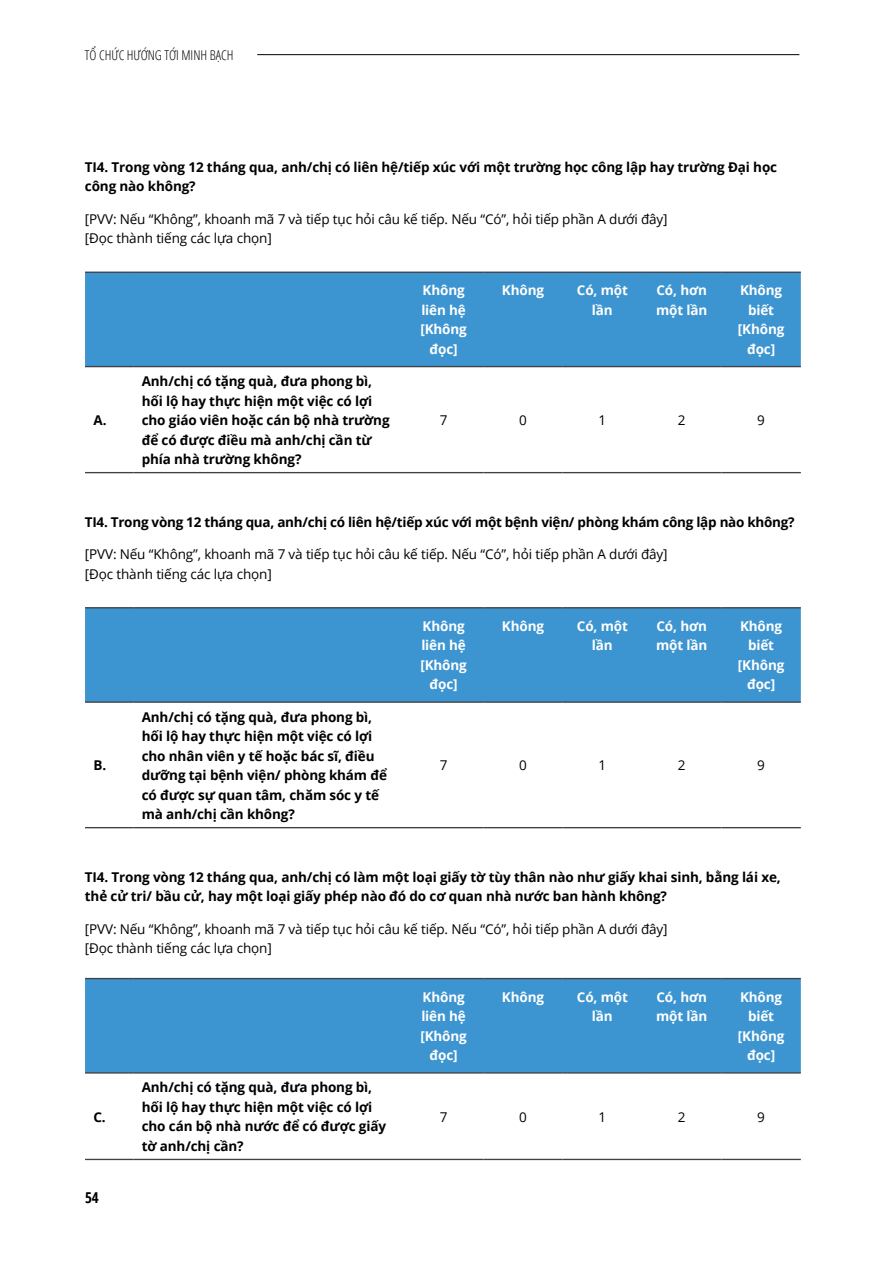
<style>
.page{position:relative;width:893px;height:1263px;background:#fff}
.page>*{position:absolute;margin:0;border:0;box-sizing:border-box;transform-origin:0 0}
.t1{font:700 15px "Open Sans Condensed";color:#000}
.t2{font:700 13.5px/19.5px "Open Sans";letter-spacing:-.01em;color:#000}
.t3{font:13.5px/19.5px "Open Sans";letter-spacing:-.01em;color:#000}
.t4{font:700 13.5px/19.5px "Open Sans";letter-spacing:-.01em;color:#fff;text-align:center}
.t5{font:300 condensed 13.5px "Open Sans";color:#000}
</style>
<div class="page">
<div style="left:85px;top:273px;width:716px;height:93px;background:#3c94d1"></div>
<svg style="left:85px;top:367px;width:716px;height:1px"></svg>
<hr style="left:85px;top:366px;width:48px;height:1px;background:#414042">
<hr style="left:133px;top:366px;width:271px;height:1px;background:#414042">
<hr style="left:85px;top:272px;width:48px;height:1px;background:#414042">
<hr style="left:133px;top:272px;width:271px;height:1px;background:#414042">
<hr style="left:404px;top:366px;width:79px;height:1px;background:#414042">
<hr style="left:404px;top:272px;width:79px;height:1px;background:#414042">
<hr style="left:483px;top:272px;width:80px;height:1px;background:#414042">
<hr style="left:563px;top:272px;width:79px;height:1px;background:#414042">
<hr style="left:642px;top:272px;width:79px;height:1px;background:#414042">
<hr style="left:721px;top:272px;width:80px;height:1px;background:#414042">
<hr style="left:483px;top:366px;width:80px;height:1px;background:#414042">
<hr style="left:563px;top:366px;width:79px;height:1px;background:#414042">
<hr style="left:642px;top:366px;width:79px;height:1px;background:#414042">
<hr style="left:721px;top:366px;width:80px;height:1px;background:#414042">
<hr style="left:85px;top:472px;width:48px;height:1px;background:#414042">
<hr style="left:133px;top:472px;width:271px;height:1px;background:#414042">
<hr style="left:404px;top:472px;width:79px;height:1px;background:#414042">
<hr style="left:483px;top:472px;width:80px;height:1px;background:#414042">
<hr style="left:563px;top:472px;width:79px;height:1px;background:#414042">
<hr style="left:642px;top:472px;width:79px;height:1px;background:#414042">
<hr style="left:721px;top:472px;width:80px;height:1px;background:#414042">
<div style="left:85px;top:979px;width:716px;height:93px;background:#3c94d1"></div>
<svg style="left:85px;top:1073px;width:716px;height:86px"></svg>
<hr style="left:85px;top:1072px;width:48px;height:1px;background:#414042">
<hr style="left:133px;top:1072px;width:271px;height:1px;background:#414042">
<hr style="left:85px;top:978px;width:48px;height:1px;background:#414042">
<hr style="left:133px;top:978px;width:271px;height:1px;background:#414042">
<hr style="left:404px;top:1072px;width:79px;height:1px;background:#414042">
<hr style="left:404px;top:978px;width:79px;height:1px;background:#414042">
<hr style="left:483px;top:978px;width:80px;height:1px;background:#414042">
<hr style="left:563px;top:978px;width:79px;height:1px;background:#414042">
<hr style="left:642px;top:978px;width:79px;height:1px;background:#414042">
<hr style="left:721px;top:978px;width:80px;height:1px;background:#414042">
<hr style="left:483px;top:1072px;width:80px;height:1px;background:#414042">
<hr style="left:563px;top:1072px;width:79px;height:1px;background:#414042">
<hr style="left:642px;top:1072px;width:79px;height:1px;background:#414042">
<hr style="left:721px;top:1072px;width:80px;height:1px;background:#414042">
<hr style="left:85px;top:1159px;width:48px;height:1px;background:#414042">
<hr style="left:133px;top:1159px;width:271px;height:1px;background:#414042">
<hr style="left:404px;top:1159px;width:79px;height:1px;background:#414042">
<hr style="left:483px;top:1159px;width:80px;height:1px;background:#414042">
<hr style="left:563px;top:1159px;width:79px;height:1px;background:#414042">
<hr style="left:642px;top:1159px;width:79px;height:1px;background:#414042">
<hr style="left:721px;top:1159px;width:80px;height:1px;background:#414042">
<div style="left:85px;top:608px;width:716px;height:93px;background:#3c94d1"></div>
<hr style="left:85px;top:701px;width:48px;height:2px;background:#414042">
<hr style="left:133px;top:701px;width:271px;height:2px;background:#414042">
<hr style="left:85px;top:607px;width:48px;height:1px;background:#414042">
<hr style="left:133px;top:607px;width:271px;height:1px;background:#414042">
<hr style="left:404px;top:701px;width:79px;height:2px;background:#414042">
<hr style="left:404px;top:607px;width:79px;height:1px;background:#414042">
<hr style="left:483px;top:607px;width:80px;height:1px;background:#414042">
<hr style="left:563px;top:607px;width:79px;height:1px;background:#414042">
<hr style="left:642px;top:607px;width:79px;height:1px;background:#414042">
<hr style="left:721px;top:607px;width:80px;height:1px;background:#414042">
<hr style="left:483px;top:701px;width:80px;height:2px;background:#414042">
<hr style="left:563px;top:701px;width:79px;height:2px;background:#414042">
<hr style="left:642px;top:701px;width:79px;height:2px;background:#414042">
<hr style="left:721px;top:701px;width:80px;height:2px;background:#414042">
<hr style="left:85px;top:827px;width:48px;height:1px;background:#414042">
<hr style="left:133px;top:827px;width:271px;height:1px;background:#414042">
<hr style="left:404px;top:827px;width:79px;height:1px;background:#414042">
<hr style="left:483px;top:827px;width:80px;height:1px;background:#414042">
<hr style="left:563px;top:827px;width:79px;height:1px;background:#414042">
<hr style="left:642px;top:827px;width:79px;height:1px;background:#414042">
<hr style="left:721px;top:827px;width:80px;height:1px;background:#414042">
<hr style="left:257px;top:54px;width:542px;height:1px;background:#000">
<p class="t5" style="left:85px;top:46px;width:150px">TỔ CHỨC H ƯỚNG TỚI MINH BẠCH</p>
<p class="t2" style="left:85px;top:157px;width:694px">TI4. Trong vòng 12 tháng qua, anh/chị có liên hệ/tiếp xúc với một trường học công lập hay trường Đại học công nào không?</p>
<p class="t3" style="left:85px;top:209px;width:584px">[PVV: Nếu “Không”, khoanh mã 7 và tiếp tục hỏi câu kế tiếp. Nếu “Có”, hỏi tiếp phần A dưới đây] [Đọc thành tiếng các lựa chọn]</p>
<p class="t2" style="left:94px;top:410px;width:15px">A.</p>
<p class="t2" style="left:142px;top:371px;width:249px">Anh/chị có tặng quà, đưa phong bì, hối lộ hay thực hiện một việc có lợi cho giáo viên hoặc cán bộ nhà trường để có được điều mà anh/chị cần từ phía nhà trường không?</p>
<p class="t4" style="left:420px;top:280px;width:48px">Không liên hệ [Không đọc]</p>
<p class="t4" style="left:502px;top:280px;width:44px">Không</p>
<p class="t4" style="left:577px;top:280px;width:53px">Có, một lần</p>
<p class="t4" style="left:656px;top:280px;width:53px;text-align:left">Có, hơn một lần</p>
<p class="t4" style="left:738px;top:280px;width:48px">Không biết [Không đọc]</p>
<p class="t3" style="left:440px;top:410px;width:9px">7</p>
<p class="t3" style="left:519px;top:410px;width:9px">0</p>
<p class="t3" style="left:598px;top:410px;width:9px">1</p>
<p class="t3" style="left:678px;top:410px;width:9px">2</p>
<p class="t3" style="left:757px;top:410px;width:9px">9</p>
<p class="t2" style="left:85px;top:512px;width:711px">TI4. Trong vòng 12 tháng qua, anh/chị có liên hệ/tiếp xúc với một bệnh viện/ phòng khám công lập nào không?</p>
<p class="t3" style="left:85px;top:544px;width:584px">[PVV: Nếu “Không”, khoanh mã 7 và tiếp tục hỏi câu kế tiếp. Nếu “Có”, hỏi tiếp phần A dưới đây] [Đọc thành tiếng các lựa chọn]</p>
<p class="t2" style="left:94px;top:755px;width:14px">B.</p>
<p class="t2" style="left:142px;top:707px;width:246px">Anh/chị có tặng quà, đưa phong bì, hối lộ hay thực hiện một việc có lợi cho nhân viên y tế hoặc bác sĩ, điều dưỡng tại bệnh viện/ phòng khám để có được sự quan tâm, chăm sóc y tế mà anh/chị cần không?</p>
<p class="t4" style="left:420px;top:616px;width:48px">Không liên hệ [Không đọc]</p>
<p class="t4" style="left:502px;top:616px;width:44px">Không</p>
<p class="t4" style="left:577px;top:616px;width:53px">Có, một lần</p>
<p class="t4" style="left:656px;top:616px;width:53px;text-align:left">Có, hơn một lần</p>
<p class="t4" style="left:738px;top:616px;width:48px">Không biết [Không đọc]</p>
<p class="t3" style="left:440px;top:755px;width:9px">7</p>
<p class="t3" style="left:519px;top:755px;width:9px">0</p>
<p class="t3" style="left:598px;top:755px;width:9px">1</p>
<p class="t3" style="left:678px;top:755px;width:9px">2</p>
<p class="t3" style="left:757px;top:755px;width:9px">9</p>
<p class="t2" style="left:85px;top:867px;width:697px">TI4. Trong vòng 12 tháng qua, anh/chị có làm một loại giấy tờ tùy thân nào như giấy khai sinh, bằng lái xe, thẻ cử tri/ bầu cử, hay một loại giấy phép nào đó do cơ quan nhà nước ban hành không?</p>
<p class="t3" style="left:85px;top:919px;width:584px">[PVV: Nếu “Không”, khoanh mã 7 và tiếp tục hỏi câu kế tiếp. Nếu “Có”, hỏi tiếp phần A dưới đây] [Đọc thành tiếng các lựa chọn]</p>
<p class="t2" style="left:94px;top:1107px;width:14px">C.</p>
<p class="t1" style="left:85px;top:1187px;width:15px">54</p>
<p class="t2" style="left:142px;top:1077px;width:246px">Anh/chị có tặng quà, đưa phong bì, hối lộ hay thực hiện một việc có lợi cho cán bộ nhà nước để có được giấy tờ anh/chị cần?</p>
<p class="t4" style="left:420px;top:987px;width:48px">Không liên hệ [Không đọc]</p>
<p class="t4" style="left:502px;top:987px;width:44px">Không</p>
<p class="t4" style="left:577px;top:987px;width:53px">Có, một lần</p>
<p class="t4" style="left:656px;top:987px;width:53px;text-align:left">Có, hơn một lần</p>
<p class="t4" style="left:738px;top:987px;width:48px">Không biết [Không đọc]</p>
<p class="t3" style="left:440px;top:1106px;width:9px">7</p>
<p class="t3" style="left:519px;top:1106px;width:9px">0</p>
<p class="t3" style="left:598px;top:1106px;width:9px">1</p>
<p class="t3" style="left:678px;top:1106px;width:9px">2</p>
<p class="t3" style="left:757px;top:1106px;width:9px">9</p>
</div>
